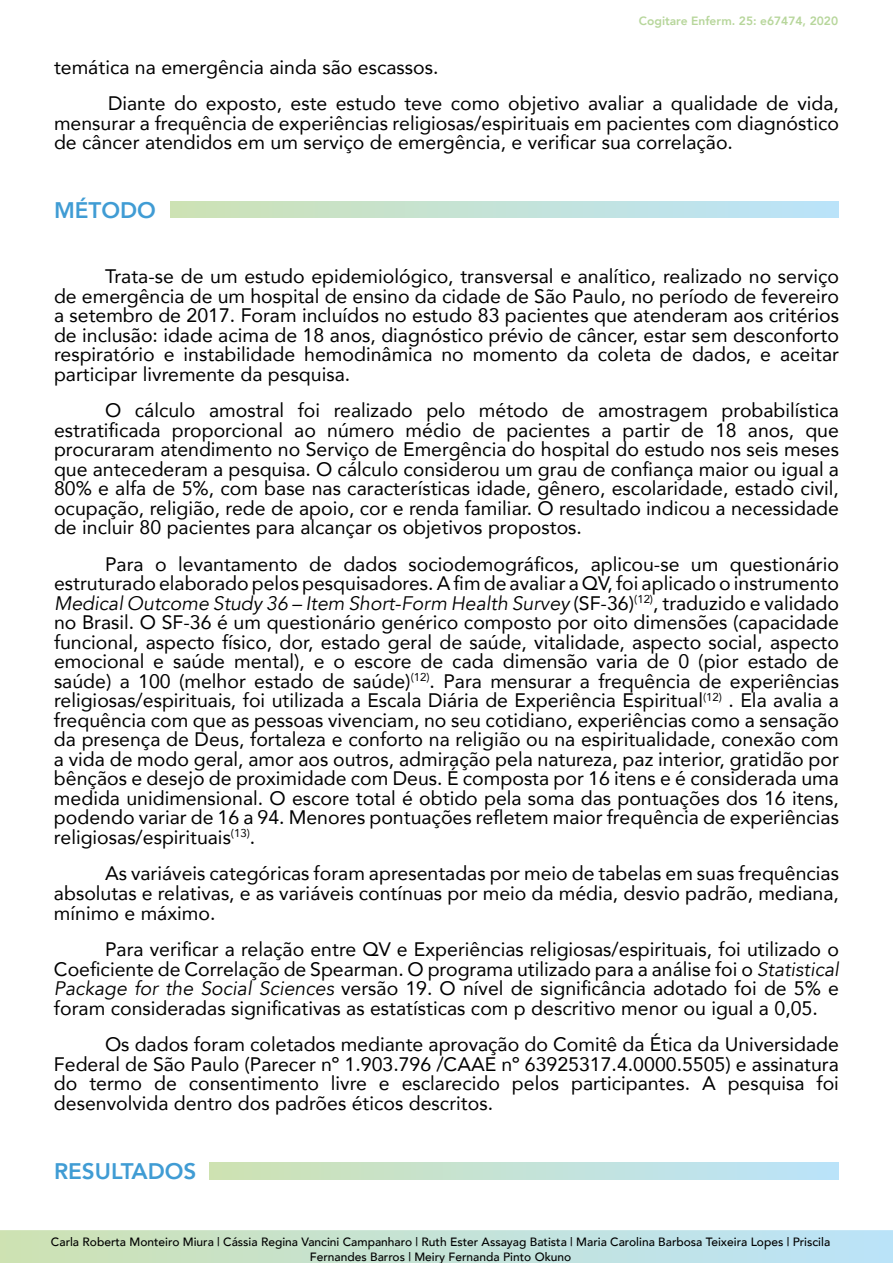
<style>
.page{position:relative;width:893px;height:1263px;background:#fff}
.page>*{position:absolute;margin:0;border:0;box-sizing:border-box;transform-origin:0 0}
.t1{font:800 22.5px "Avenir";color:#409cd4}
.t2{font:19.5px/19.5px "Avenir";color:#000;text-align:justify}
.t3{font:500 12px/14.4px "Avenir";color:#000;text-align:center}
.t4{font:800 12px "Avenir";color:#b7d69b}
.s1{font-style:italic}
</style>
<div class="page">
<svg style="left:0;top:1230px;width:893px;height:33px;background:#c4e2d6"></svg>
<div style="left:170px;top:201px;width:669px;height:17px;background:linear-gradient(to right,#cee2b5,#bae3fb)"></div>
<div style="left:210px;top:1163px;width:629px;height:16px;background:linear-gradient(to right,#cee2b2,#bae3fb)"></div>
<p class="t4" style="left:639px;top:12px;width:201px">Cogitare Enferm. 25: e67474, 2020</p>
<p class="t2" style="left:108px;top:48px;width:732px;line-height:36.5px;text-indent:-54px">temática na emergência ainda são escassos.<br>Diante do exposto, este estudo teve como objetivo avaliar a qualidade de vida,</p>
<p class="t2" style="left:54px;top:112px;width:786px">mensurar a frequência de experiências religiosas/espirituais em pacientes com diagnóstico de câncer atendidos em um serviço de emergência, e verificar sua correlação.</p>
<p class="t1" style="left:54px;top:192px;width:104px">MÉTODO</p>
<p class="t2" style="left:54px;top:266px;width:786px;text-indent:51px">Trata-se de um estudo epidemiológico, transversal e analítico, realizado no serviço de emergência de um hospital de ensino da cidade de São Paulo, no período de fevereiro a setembro de 2017. Foram incluídos no estudo 83 pacientes que atenderam aos critérios de inclusão: idade acima de 18 anos, diagnóstico prévio de câncer, estar sem desconforto respiratório e instabilidade hemodinâmica no momento da coleta de dados, e aceitar participar livremente da pesquisa.</p>
<p class="t2" style="left:54px;top:400px;width:786px;text-indent:51px">O cálculo amostral foi realizado pelo método de amostragem probabilística estratificada proporcional ao número médio de pacientes a partir de 18 anos, que procuraram atendimento no Serviço de Emergência do hospital do estudo nos seis meses que antecederam a pesquisa. O cálculo considerou um grau de confiança maior ou igual a 80% e alfa de 5%, com base nas características idade, gênero, escolaridade, estado civil, ocupação, religião, rede de apoio, cor e renda familiar. O resultado indicou a necessidade de incluir 80 pacientes para alcançar os objetivos propostos.</p>
<p class="t2" style="left:54px;top:554px;width:786px;text-indent:51px">Para o levantamento de dados sociodemográficos, aplicou-se um questionário estruturado elaborado pelos pesquisadores. A fim de avaliar a QV, foi aplicado o instrumento <span class="s1">Medical Outcome Study 36 – Item Short-Form Health Survey</span> (SF-36)<sup>(12)</sup>, traduzido e validado no Brasil. O SF-36 é um questionário genérico composto por oito dimensões (capacidade funcional, aspecto físico, dor, estado geral de saúde, vitalidade, aspecto social, aspecto emocional e saúde mental), e o escore de cada dimensão varia de 0 (pior estado de saúde) a 100 (melhor estado de saúde)<sup>(12)</sup>. Para mensurar a frequência de experiências religiosas/espirituais, foi utilizada a Escala Diária de Experiência Espiritual<sup>(12)</sup> . Ela avalia a frequência com que as pessoas vivenciam, no seu cotidiano, experiências como a sensação da presença de Deus, fortaleza e conforto na religião ou na espiritualidade, conexão com a vida de modo geral, amor aos outros, admiração pela natureza, paz interior, gratidão por bênçãos e desejo de proximidade com Deus. É composta por 16 itens e é considerada uma medida unidimensional. O escore total é obtido pela soma das pontuações dos 16 itens, podendo variar de 16 a 94. Menores pontuações refletem maior frequência de experiências religiosas/espirituais<sup>(13)</sup>.</p>
<p class="t2" style="left:54px;top:863px;width:786px;text-indent:51px">As variáveis categóricas foram apresentadas por meio de tabelas em suas frequências absolutas e relativas, e as variáveis contínuas por meio da média, desvio padrão, mediana, mínimo e máximo.</p>
<p class="t2" style="left:54px;top:939px;width:786px;text-indent:51px">Para verificar a relação entre QV e Experiências religiosas/espirituais, foi utilizado o Coeficiente de Correlação de Spearman. O programa utilizado para a análise foi o <span class="s1">Statistical Package for the Social Sciences</span> versão 19. O nível de significância adotado foi de 5% e foram consideradas significativas as estatísticas com p descritivo menor ou igual a 0,05.</p>
<p class="t2" style="left:54px;top:1034px;width:786px;text-indent:51px">Os dados foram coletados mediante aprovação do Comitê da Ética da Universidade Federal de São Paulo (Parecer nº 1.903.796 /CAAE nº 63925317.4.0000.5505) e assinatura do termo de consentimento livre e esclarecido pelos participantes. A pesquisa foi desenvolvida dentro dos padrões éticos descritos.</p>
<p class="t1" style="left:54px;top:1154px;width:144px">RESULTADOS</p>
<p class="t3" style="left:51px;top:1234px;width:781px">Carla Roberta Monteiro Miura | Cássia Regina Vancini Campanharo | Ruth Ester Assayag Batista | Maria Carolina Barbosa Teixeira Lopes | Priscila<br>Fernandes Barros | Meiry Fernanda Pinto Okuno</p>
</div>
